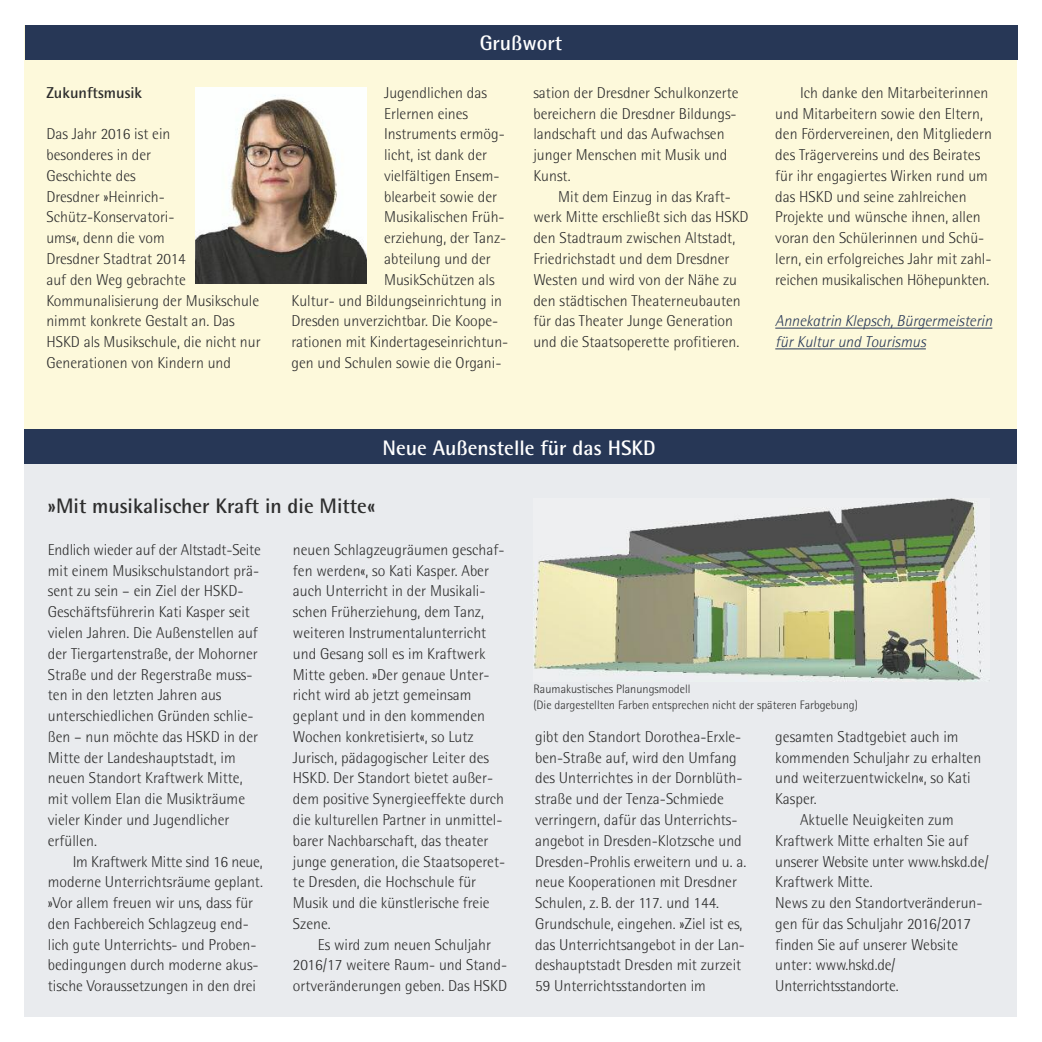
<style>
.page{position:relative;width:1042px;height:1042px;background:#fff}
.page>*{position:absolute;margin:0;border:0;box-sizing:border-box;transform-origin:0 0}
.t1{font:700 21px "Rotis Semi Sans";color:#fff}
.t2{font:700 21px "Rotis Semi Sans";color:#2e2e2e}
.t3{font:300 15.75px/20.8px "Rotis Semi Sans";color:#2e2e2e}
.t4{font:italic 300 15.75px/20.8px "Rotis Semi Sans";color:#273756}
.t5{font:700 15.75px "Rotis Semi Sans";color:#2e2e2e}
.t6{font:300 12.25px/15.8px "Rotis Semi Sans";color:#2e2e2e}
</style>
<div class="page">
<div style="left:25px;top:444px;width:992px;height:573px;background:#e9ebee"></div>
<div style="left:25px;top:25px;width:992px;height:404px;background:#fdf9db"></div>
<div style="left:25px;top:25px;width:992px;height:35px;background:#273756"></div>
<div style="left:25px;top:429px;width:992px;height:35px;background:#273756"></div>
<hr style="left:775px;top:328px;width:217px;height:1px;background:#273756">
<hr style="left:775px;top:348px;width:151px;height:1px;background:#273756">
<img style="left:195px;top:88px;width:172px;height:195px">
<img style="left:534px;top:499px;width:449px;height:182px">
<p class="t5" style="left:46px;top:87px;width:97px">Zukunftsmusik</p>
<p class="t3" style="left:46px;top:125px;width:216px">Das Jahr 2016 ist ein<br>besonderes in der<br>Geschichte des<br>Dresdner »Heinrich-<br>Schütz-Konservatori-<br>ums«, denn die vom<br>Dresdner Stadtrat 2014<br>auf den Weg gebrachte<br>Kommunalisierung der Musikschule nimmt konkrete Gestalt an. Das<br>HSKD als Musikschule, die nicht nur<br>Generationen von Kindern und</p>
<h1 class="t1" style="left:480px;top:36px;width:84px">Grußwort</h1>
<p class="t3" style="left:384px;top:84px;width:104px">Jugendlichen das</p>
<p class="t3" style="left:384px;top:104px;width:86px">Erlernen eines</p>
<p class="t3" style="left:384px;top:125px;width:122px">Instruments ermög-</p>
<p class="t3" style="left:384px;top:146px;width:105px">licht, ist dank der</p>
<p class="t3" style="left:384px;top:167px;width:117px">vielfältigen Ensem-</p>
<p class="t3" style="left:384px;top:187px;width:115px">blearbeit sowie der</p>
<p class="t3" style="left:384px;top:208px;width:122px">Musikalischen Früh-</p>
<p class="t3" style="left:384px;top:229px;width:124px">erziehung, der Tanz-</p>
<p class="t3" style="left:384px;top:250px;width:108px">abteilung und der</p>
<p class="t3" style="left:384px;top:271px;width:112px">MusikSchützen als</p>
<p class="t3" style="left:291px;top:291px;width:212px">Kultur- und Bildungseinrichtung in</p>
<p class="t3" style="left:291px;top:312px;width:208px">Dresden unverzichtbar. Die Koope-</p>
<p class="t3" style="left:291px;top:333px;width:218px">rationen mit Kindertageseinrichtun-</p>
<p class="t3" style="left:291px;top:354px;width:211px">gen und Schulen sowie die Organi-</p>
<p class="t3" style="left:533px;top:84px;width:207px">sation der Dresdner Schulkonzerte bereichern die Dresdner Bildungs&shy;landschaft und das Aufwachsen junger Menschen mit Musik und<br>Kunst.</p>
<p class="t3" style="left:533px;top:187px;width:217px;text-indent:25px">Mit dem Einzug in das Kraft&shy;werk Mitte erschließt sich das HSKD den Stadtraum zwischen Altstadt, Friedrichstadt und dem Dresdner Westen und wird von der Nähe zu den städtischen Theaterneubauten für das Theater Junge Generation und die Staatsoperette profitieren.</p>
<h1 class="t1" style="left:382px;top:440px;width:275px">Neue Außenstelle für das HSKD</h1>
<p class="t3" style="left:775px;top:84px;width:218px;text-indent:25px">Ich danke den Mitarbeiterinnen und Mitarbeitern sowie den Eltern, den Fördervereinen, den Mitgliedern des Trägervereins und des Beirates für ihr engagiertes Wirken rund um das HSKD und seine zahlreichen Projekte und wünsche ihnen, allen voran den Schülerinnen und Schü&shy;lern, ein erfolgreiches Jahr mit zahl&shy;reichen musikalischen Höhepunkten.</p>
<p class="t4" style="left:775px;top:312px;width:219px">Annekatrin Klepsch, Bürgermeisterin für Kultur und Tourismus</p>
<h1 class="t2" style="left:48px;top:499px;width:329px">»Mit musikalischer Kraft in die Mitte«</h1>
<p class="t3" style="left:293px;top:541px;width:214px">neuen Schlagzeugräumen geschaf&shy;fen werden«, so Kati Kasper. Aber auch Unterricht in der Musikali&shy;schen Früherziehung, dem Tanz, weiteren Instrumentalunterricht und Gesang soll es im Kraftwerk<br>Mitte geben. »Der genaue Unter&shy;richt wird ab jetzt gemeinsam geplant und in den kommenden<br>Wochen konkretisiert«, so Lutz<br>Jurisch, pädagogischer Leiter des<br>HSKD. Der Standort bietet außer&shy;dem positive Synergieeffekte durch die kulturellen Partner in unmittel&shy;barer Nachbarschaft, das theater junge generation, die Staatsoperet&shy;te Dresden, die Hochschule für<br>Musik und die künstlerische freie<br>Szene.</p>
<p class="t3" style="left:293px;top:935px;width:216px;text-align:center">Es wird zum neuen Schuljahr<br>2016/17 weitere Raum- und Stand&shy;ortveränderungen geben. Das HSKD</p>
<p class="t3" style="left:48px;top:541px;width:214px">Endlich wieder auf der Altstadt-Seite mit einem Musikschulstandort prä&shy;sent zu sein – ein Ziel der HSKD-<br>Geschäftsführerin Kati Kasper seit vielen Jahren. Die Außenstellen auf der Tiergartenstraße, der Mohorner<br>Straße und der Regerstraße muss&shy;ten in den letzten Jahren aus unterschiedlichen Gründen schlie&shy;ßen – nun möchte das HSKD in der<br>Mitte der Landeshauptstadt, im neuen Standort Kraftwerk Mitte, mit vollem Elan die Musikträume vieler Kinder und Jugendlicher erfüllen.</p>
<p class="t3" style="left:48px;top:852px;width:217px;text-indent:25px">Im Kraftwerk Mitte sind 16 neue, moderne Unterrichtsräume geplant. »Vor allem freuen wir uns, dass für den Fachbereich Schlagzeug end&shy;lich gute Unterrichts- und Proben&shy;bedingungen durch moderne akus&shy;tische Voraussetzungen in den drei</p>
<p class="t6" style="left:533px;top:682px;width:326px">Raumakustisches Planungsmodell<br>(Die dargestellten Farben entsprechen nicht der späteren Farbgebung)</p>
<p class="t3" style="left:535px;top:728px;width:213px">gibt den Standort Dorothea-Erxle&shy;ben-Straße auf, wird den Umfang des Unterrichtes in der Dornblüth&shy;straße und der Tenza-Schmiede verringern, dafür das Unterrichts&shy;angebot in Dresden-Klotzsche und Dresden-Prohlis erweitern und u. a. neue Kooperationen mit Dresdner Schulen, z. B. der 117. und 144.<br>Grundschule, eingehen. »Ziel ist es, das Unterrichtsangebot in der Lan&shy;deshauptstadt Dresden mit zurzeit 59 Unterrichtsstandorten im</p>
<p class="t3" style="left:775px;top:728px;width:185px">gesamten Stadtgebiet auch im</p>
<p class="t3" style="left:775px;top:748px;width:207px">kommenden Schuljahr zu erhalten</p>
<p class="t3" style="left:775px;top:769px;width:197px">und weiterzuentwickeln«, so Kati</p>
<p class="t3" style="left:775px;top:790px;width:43px">Kasper.</p>
<p class="t3" style="left:800px;top:811px;width:155px">Aktuelle Neuigkeiten zum</p>
<p class="t3" style="left:775px;top:831px;width:195px">Kraftwerk Mitte erhalten Sie auf</p>
<p class="t3" style="left:775px;top:852px;width:215px">unserer Website unter www.hskd.de/</p>
<p class="t3" style="left:775px;top:873px;width:99px">Kraftwerk Mitte.</p>
<p class="t3" style="left:775px;top:894px;width:209px">News zu den Standortveränderun-</p>
<p class="t3" style="left:775px;top:915px;width:197px">gen für das Schuljahr 2016/2017</p>
<p class="t3" style="left:775px;top:935px;width:184px">finden Sie auf unserer Website</p>
<p class="t3" style="left:775px;top:956px;width:122px">unter: www.hskd.de/</p>
<p class="t3" style="left:775px;top:977px;width:125px">Unterrichtsstandorte.</p>
</div>
